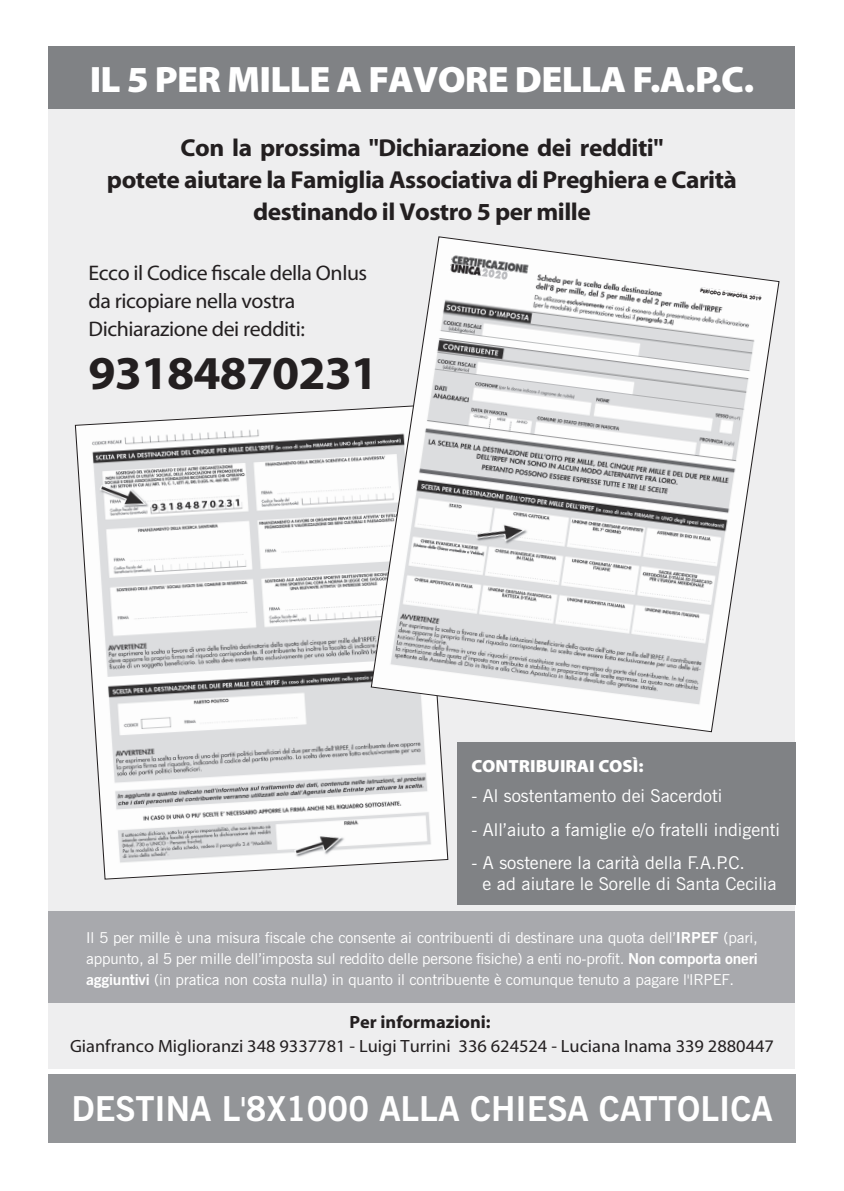
<style>
.page{position:relative;width:844px;height:1191px;background:#fff}
.page>*{position:absolute;margin:0;border:0;box-sizing:border-box;transform-origin:0 0}
.t1{font:700 47.25px "Myriad";letter-spacing:-.02em;color:#231f20;scale:1.04 1}
.t2{font:900 36.93px "Myriad Pro";letter-spacing:-.02em;color:#fff;scale:1.04 1}
.t3{font:700 34.12px "News Gothic BT";color:#fff}
.t4{font:700 24.5px/31.8px "Myriad";letter-spacing:-.02em;color:#231f20;text-align:center;scale:1.04 1}
.t5{font:21.18px/28.2px "Myriad";letter-spacing:-.02em;color:#231f20;scale:1.04 1}
.t6{font:17.68px/21.2px "News Gothic BT";color:#fff;scale:1.04 1}
.t7{font:17.68px "Myriad";color:#231f20;scale:1.04 1}
.t8{font:900 17.68px "Myriad Pro";color:#fff;scale:1.04 1}
.t9{font:700 17.68px "Myriad";color:#231f20;scale:1.04 1}
.t10{font:15.05px/21.2px "News Gothic BT";letter-spacing:-.01em;color:#fff;text-align:justify;scale:1.04 1}
.t11{font:800 10.5px "Futura";color:#bcbdc0;scale:.76 1}
.t12{font:700 4.73px "Futura";color:#231f20;scale:.94 1}
.s1{font-weight:700}
</style>
<div class="page">
<div style="left:49px;top:46px;width:746px;height:1023px;background:#eeeeef"></div>
<div style="left:49px;top:46px;width:746px;height:63px;background:#808285"></div>
<div style="left:457px;top:742px;width:338px;height:163px;background:#808285"></div>
<div style="left:49px;top:911px;width:746px;height:92px;background:#a8a9ad"></div>
<svg style="left:75px;top:407px;width:373px;height:472px"></svg>
<svg style="left:371px;top:236px;width:408px;height:496px"></svg>
<div style="left:48px;top:1074px;width:747px;height:68px;background:#939598"></div>
<h2 class="t2" style="left:90px;top:55px;width:640px">IL 5 PER MILLE A FAVORE DELLA F.A.P.C.</h2>
<h3 class="t4" style="left:107px;top:133px;width:607px">Con la prossima "Dichiarazione dei redditi"<br>potete aiutare la Famiglia Associativa di Preghiera e Carità destinando il Vostro 5 per mille</h3>
<h3 class="t5" style="left:89px;top:259px;width:269px">Ecco il Codice fiscale della Onlus da ricopiare nella vostra<br>Dichiarazione dei redditi:</h3>
<h1 class="t1" style="left:89px;top:349px;width:280px">93184870231</h1>
<p class="t11" style="left:482px;top:266px;width:36px;rotate:7deg">2020</p>
<p class="t12" style="left:700px;top:287px;width:67px;rotate:7deg">PERIODO D’IMPOSTA 2019</p>
<p class="t8" style="left:471px;top:754px;width:167px">CONTRIBUIRAI COSÌ:</p>
<p class="t6" style="left:471px;top:785px;width:243px">- Al sostentamento dei Sacerdoti</p>
<p class="t6" style="left:471px;top:819px;width:298px">- All’aiuto a famiglie e/o fratelli indigenti</p>
<p class="t6" style="left:482px;top:852px;width:284px;text-indent:-11px">- A sostenere la carità della F.A.P.C.<br>e ad aiutare le Sorelle di Santa Cecilia</p>
<p class="t10" style="left:86px;top:926px;width:647px">Il 5 per mille è una misura fiscale che consente ai contribuenti di destinare una quota dell’<span class="s1">IRPEF</span> (pari, appunto, al 5 per mille dell’imposta sul reddito delle persone fisiche) a enti no-profit. <span class="s1">Non comporta oneri aggiuntivi</span> (in pratica non costa nulla) in quanto il contribuente è comunque tenuto a pagare l'IRPEF.</p>
<p class="t9" style="left:349px;top:1012px;width:137px">Per informazioni:</p>
<p class="t7" style="left:70px;top:1036px;width:678px">Gianfranco Miglioranzi 348 9337781 - Luigi Turrini 336 624524 - Luciana Inama 339 2880447</p>
<h3 class="t3" style="left:71px;top:1088px;width:702px">DESTINA L'8X1000 ALLA CHIESA CATTOLICA</h3>
</div>
